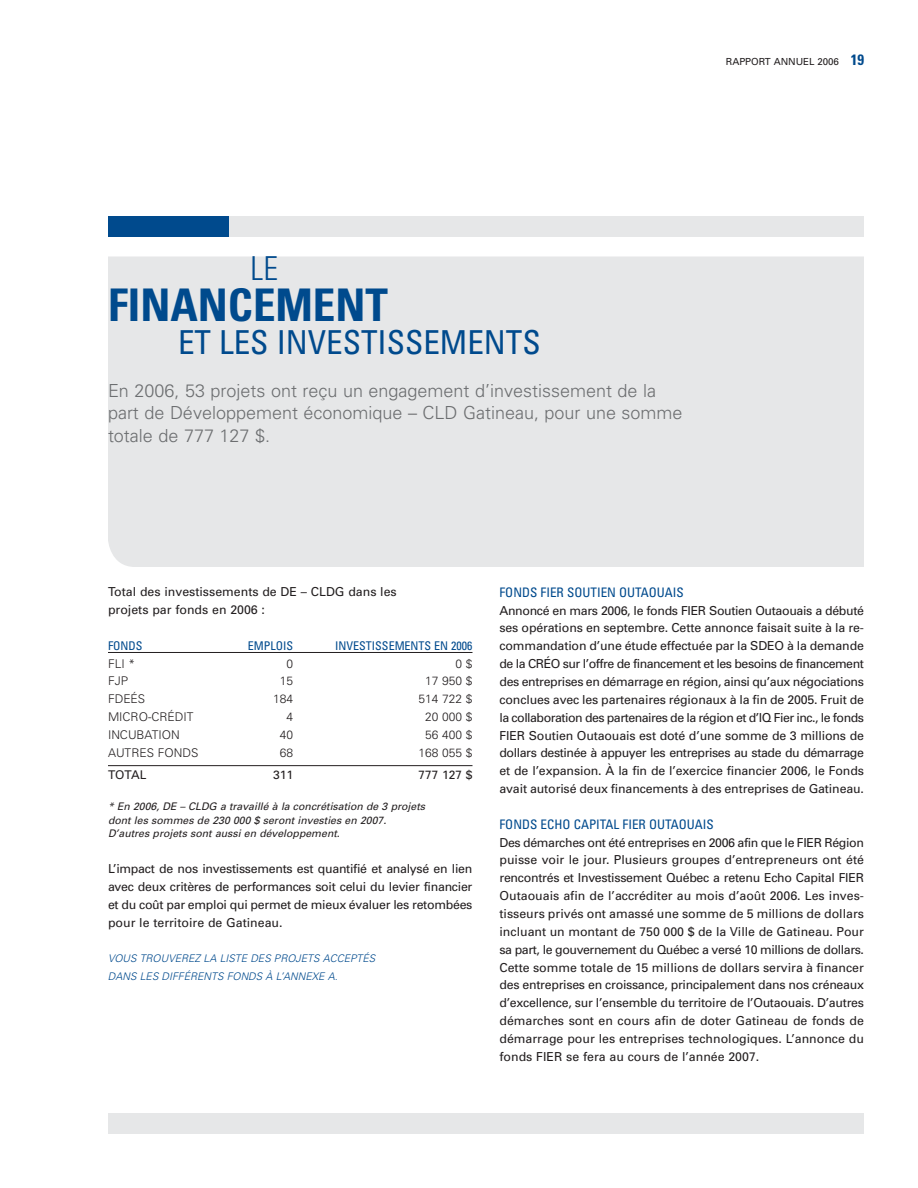
<style>
.page{position:relative;width:918px;height:1188px;background:#fff}
.page>*{position:absolute;margin:0;border:0;box-sizing:border-box;transform-origin:0 0}
.t1{font:700 condensed 45px "Univers";color:#004a8d}
.t2{font:condensed 33px "Univers";color:#004a8d}
.t3{font:300 condensed 33px "Univers";color:#004a8d}
.t4{font:300 18px/22.5px "Univers";color:#6c6e70}
.t5{font:condensed 13.2px "Univers";color:#004a8d}
.t6{font:12.3px/17.9px "Univers";color:#231f20;text-align:justify}
.t7{font:300 12px "Univers";color:#231f20}
.t8{font:condensed 12px "Univers";color:#004a8d}
.t9{font:12px "Univers";color:#231f20}
.t10{font:italic 10.5px/13.5px "Univers";color:#231f20}
.t11{font:italic 300 10.5px/17.2px "Univers";color:#004a8d}
.t12{font:9.75px "Univers";letter-spacing:-.005em;color:#231f20}
.s1{font-weight:700;font-stretch:condensed;font-size:15px;color:#004a8d}
</style>
<div class="page">
<div style="left:108px;top:1114px;width:756px;height:20px;background:#e6e7e8"></div>
<div style="left:108px;top:216px;width:756px;height:20px;background:#e6e7e8"></div>
<hr style="left:108px;top:652px;width:364px;height:1px;background:#231f20">
<hr style="left:108px;top:765px;width:364px;height:1px;background:#231f20">
<div style="left:108px;top:256px;width:756px;height:311px;background:#e6e7e8"></div>
<div style="left:108px;top:216px;width:120px;height:20px;background:#004a8d"></div>
<p class="t12" style="left:726px;top:58px;width:140px">RAPPORT ANNUEL 2006 <span class="s1">19</span></p>
<h2 class="t3" style="left:251px;top:256px;width:29px">LE</h2>
<h1 class="t1" style="left:108px;top:288px;width:281px">FINANCEMENT</h1>
<h2 class="t2" style="left:178px;top:330px;width:364px">ET LES INVESTISSEMENTS</h2>
<h3 class="t4" style="left:108px;top:381px;width:576px">En 2006, 53 projets ont reçu un engagement d’investissement de la part de Développement économique – CLD Gatineau, pour une somme totale de 777 127 $.</h3>
<p class="t6" style="left:108px;top:584px;width:290px">Total des investissements de DE – CLDG dans les projets par fonds en 2006 :</p>
<p class="t8" style="left:108px;top:641px;width:36px">FONDS</p>
<p class="t8" style="left:248px;top:641px;width:47px">EMPLOIS</p>
<p class="t8" style="left:335px;top:641px;width:139px">INVESTISSEMENTS EN 2006</p>
<p class="t7" style="left:108px;top:659px;width:29px">FLI *</p>
<p class="t7" style="left:287px;top:659px;width:8px">0</p>
<p class="t7" style="left:455px;top:659px;width:19px">0 $</p>
<p class="t7" style="left:108px;top:677px;width:22px">FJP</p>
<p class="t7" style="left:280px;top:677px;width:15px">15</p>
<p class="t7" style="left:425px;top:677px;width:49px">17 950 $</p>
<p class="t7" style="left:108px;top:695px;width:39px">FDEÉS</p>
<p class="t7" style="left:273px;top:695px;width:22px">184</p>
<p class="t7" style="left:418px;top:695px;width:56px">514 722 $</p>
<p class="t7" style="left:108px;top:712px;width:87px">MICRO-CRÉDIT</p>
<p class="t7" style="left:287px;top:712px;width:8px">4</p>
<p class="t7" style="left:425px;top:712px;width:49px">20 000 $</p>
<p class="t7" style="left:108px;top:730px;width:73px">INCUBATION</p>
<p class="t7" style="left:280px;top:730px;width:15px">40</p>
<p class="t7" style="left:425px;top:730px;width:49px">56 400 $</p>
<p class="t7" style="left:108px;top:748px;width:92px">AUTRES FONDS</p>
<p class="t7" style="left:280px;top:748px;width:15px">68</p>
<p class="t7" style="left:418px;top:748px;width:56px">168 055 $</p>
<p class="t9" style="left:108px;top:770px;width:40px">TOTAL</p>
<p class="t9" style="left:273px;top:770px;width:22px">311</p>
<p class="t9" style="left:418px;top:770px;width:56px">777 127 $</p>
<p class="t10" style="left:108px;top:801px;width:321px">* En 2006, DE – CLDG a travaillé à la concrétisation de 3 projets dont les sommes de 230 000 $ seront investies en 2007.<br>D’autres projets sont aussi en développement.</p>
<p class="t6" style="left:108px;top:861px;width:366px">L’impact de nos investissements est quantifié et analysé en lien avec deux critères de performances soit celui du levier financier et du coût par emploi qui permet de mieux évaluer les retombées pour le territoire de Gatineau.</p>
<p class="t11" style="left:108px;top:951px;width:271px">VOUS TROUVEREZ LA LISTE DES PROJETS ACCEPTÉS<br>DANS LES DIFFÉRENTS FONDS À L’ANNEXE A.</p>
<p class="t5" style="left:500px;top:587px;width:186px">FONDS FIER SOUTIEN OUTAOUAIS</p>
<p class="t6" style="left:500px;top:602px;width:366px">Annoncé en mars 2006, le fonds FIER Soutien Outaouais a débuté ses opérations en septembre. Cette annonce faisait suite à la re&shy;commandation d’une étude effectuée par la SDEO à la demande de la CRÉO sur l’offre de financement et les besoins de financement des entreprises en démarrage en région, ainsi qu’aux négociations conclues avec les partenaires régionaux à la fin de 2005. Fruit de la collaboration des partenaires de la région et d’IQ Fier inc., le fonds FIER Soutien Outaouais est doté d’une somme de 3 millions de dollars destinée à appuyer les entreprises au stade du démarrage et de l’expansion. À la fin de l’exercice financier 2006, le Fonds avait autorisé deux financements à des entreprises de Gatineau.</p>
<p class="t5" style="left:500px;top:819px;width:216px">FONDS ECHO CAPITAL FIER OUTAOUAIS</p>
<p class="t6" style="left:500px;top:834px;width:366px">Des démarches ont été entreprises en 2006 afin que le FIER Région puisse voir le jour. Plusieurs groupes d’entrepreneurs ont été rencontrés et Investissement Québec a retenu Echo Capital FIER Outaouais afin de l’accréditer au mois d’août 2006. Les inves&shy;tisseurs privés ont amassé une somme de 5 millions de dollars incluant un montant de 750 000 $ de la Ville de Gatineau. Pour sa part, le gouvernement du Québec a versé 10 millions de dollars.<br>Cette somme totale de 15 millions de dollars servira à financer des entreprises en croissance, principalement dans nos créneaux d’excellence, sur l’ensemble du territoire de l’Outaouais. D’autres démarches sont en cours afin de doter Gatineau de fonds de démarrage pour les entreprises technologiques. L’annonce du fonds FIER se fera au cours de l’année 2007.</p>
</div>
